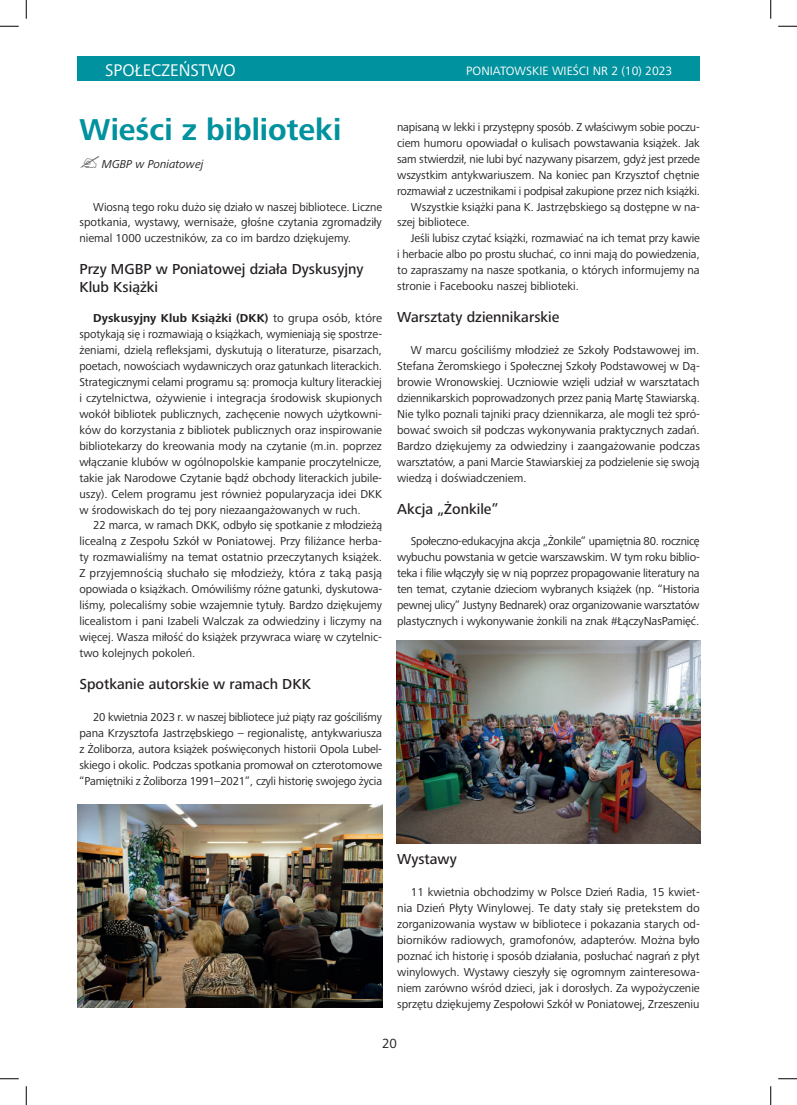
<style>
.page{position:relative;width:797px;height:1105px;background:#fff}
.page>*{position:absolute;margin:0;border:0;box-sizing:border-box;transform-origin:0 0}
.t1{font:700 31.25px "Frutiger Next";color:#00929e}
.t2{font:17.5px "Frutiger Next";color:#fff}
.t3{font:500 15px/18px "Frutiger Next";color:#231f20}
.t4{font:13.75px "Frutiger Next";color:#231f20}
.t5{font:12.5px "Frutiger Next";color:#fff}
.t6{font:11.88px/16px "Frutiger Next";letter-spacing:-.005em;color:#231f20;text-align:justify}
.t7{font:italic 11.88px "Frutiger Next";color:#231f20}
.s1{font-weight:700}
</style>
<div class="page">
<img style="left:78px;top:805px;width:304px;height:203px">
<img style="left:396px;top:641px;width:304px;height:203px">
<div style="left:78px;top:56px;width:621px;height:25px;background:#00929e"></div>
<svg style="left:0;top:25px;width:19px;height:2px"></svg>
<svg style="left:778px;top:25px;width:19px;height:2px"></svg>
<svg style="left:0;top:1078px;width:19px;height:1px"></svg>
<svg style="left:778px;top:1078px;width:19px;height:1px"></svg>
<svg style="left:25px;top:0;width:2px;height:19px"></svg>
<svg style="left:25px;top:1086px;width:2px;height:19px"></svg>
<svg style="left:770px;top:0;width:1px;height:19px"></svg>
<svg style="left:770px;top:1086px;width:1px;height:19px"></svg>
<h2 class="t2" style="left:105px;top:60px;width:132px">SPOŁECZEŃSTWO</h2>
<p class="t5" style="left:466px;top:63px;width:208px">PONIATOWSKIE WIEŚCI NR 2 (10) 2023</p>
<h1 class="t1" style="left:79px;top:112px;width:263px">Wieści z biblioteki</h1>
<p class="t7" style="left:102px;top:158px;width:103px">MGBP w Poniatowej</p>
<p class="t6" style="left:79px;top:199px;width:304px;text-indent:14px">Wiosną tego roku dużo się działo w naszej bibliotece. Liczne spotkania, wystawy, wernisaże, głośne czytania zgromadziły niemal 1000 uczestników, za co im bardzo dziękujemy.</p>
<p class="t3" style="left:79px;top:260px;width:285px">Przy MGBP w Poniatowej działa Dyskusyjny<br>Klub Książki</p>
<p class="t6" style="left:79px;top:310px;width:304px;text-indent:14px"><span class="s1">Dyskusyjny Klub Książki (DKK)</span> to grupa osób, które spotykają się i rozmawiają o książkach, wymieniają się spostrze&shy;żeniami, dzielą refleksjami, dyskutują o literaturze, pisarzach, poetach, nowościach wydawniczych oraz gatunkach literackich.<br>Strategicznymi celami programu są: promocja kultury literackiej i czytelnictwa, ożywienie i integracja środowisk skupionych wokół bibliotek publicznych, zachęcenie nowych użytkowni&shy;ków do korzystania z bibliotek publicznych oraz inspirowanie bibliotekarzy do kreowania mody na czytanie (m.in. poprzez włączanie klubów w ogólnopolskie kampanie proczytelnicze, takie jak Narodowe Czytanie bądź obchody literackich jubile&shy;uszy). Celem programu jest również popularyzacja idei DKK w środowiskach do tej pory niezaangażowanych w ruch.</p>
<p class="t6" style="left:79px;top:517px;width:304px;text-indent:14px">22 marca, w ramach DKK, odbyło się spotkanie z młodzieżą licealną z Zespołu Szkół w Poniatowej. Przy filiżance herba&shy;ty rozmawialiśmy na temat ostatnio przeczytanych książek.<br>Z przyjemnością słuchało się młodzieży, która z taką pasją opowiada o książkach. Omówiliśmy różne gatunki, dyskutowa&shy;liśmy, polecaliśmy sobie wzajemnie tytuły. Bardzo dziękujemy licealistom i pani Izabeli Walczak za odwiedziny i liczymy na więcej. Wasza miłość do książek przywraca wiarę w czytelnic&shy;two kolejnych pokoleń.</p>
<p class="t3" style="left:79px;top:675px;width:233px">Spotkanie autorskie w ramach DKK</p>
<p class="t6" style="left:79px;top:709px;width:304px;text-indent:14px">20 kwietnia 2023 r. w naszej bibliotece już piąty raz gościliśmy pana Krzysztofa Jastrzębskiego – regionalistę, antykwariusza z Żoliborza, autora książek poświęconych historii Opola Lubel&shy;skiego i okolic. Podczas spotkania promował on czterotomowe “Pamiętniki z Żoliborza 1991–2021”, czyli historię swojego życia</p>
<p class="t6" style="left:397px;top:119px;width:304px">napisaną w lekki i przystępny sposób. Z właściwym sobie poczu-</p>
<p class="t6" style="left:397px;top:135px;width:304px">ciem humoru opowiadał o kulisach powstawania książek. Jak</p>
<p class="t6" style="left:397px;top:151px;width:304px">sam stwierdził, nie lubi być nazywany pisarzem, gdyż jest przede</p>
<p class="t6" style="left:397px;top:167px;width:304px">wszystkim antykwariuszem. Na koniec pan Krzysztof chętnie</p>
<p class="t6" style="left:397px;top:183px;width:304px">rozmawiał z uczestnikami i podpisał zakupione przez nich książki.</p>
<p class="t6" style="left:411px;top:199px;width:290px">Wszystkie książki pana K. Jastrzębskiego są dostępne w na-</p>
<p class="t6" style="left:397px;top:214px;width:74px">szej bibliotece.</p>
<p class="t6" style="left:411px;top:230px;width:290px">Jeśli lubisz czytać książki, rozmawiać na ich temat przy kawie</p>
<p class="t6" style="left:397px;top:246px;width:304px">i herbacie albo po prostu słuchać, co inni mają do powiedzenia,</p>
<p class="t6" style="left:397px;top:262px;width:304px">to zapraszamy na nasze spotkania, o których informujemy na</p>
<p class="t6" style="left:397px;top:278px;width:183px">stronie i Facebooku naszej biblioteki.</p>
<p class="t3" style="left:397px;top:308px;width:164px">Warsztaty dziennikarskie</p>
<p class="t6" style="left:397px;top:342px;width:304px;text-indent:14px">W marcu gościliśmy młodzież ze Szkoły Podstawowej im.<br>Stefana Żeromskiego i Społecznej Szkoły Podstawowej w Dą&shy;browie Wronowskiej. Uczniowie wzięli udział w warsztatach dziennikarskich poprowadzonych przez panią Martę Stawiarską.<br>Nie tylko poznali tajniki pracy dziennikarza, ale mogli też spró&shy;bować swoich sił podczas wykonywania praktycznych zadań.<br>Bardzo dziękujemy za odwiedziny i zaangażowanie podczas warsztatów, a pani Marcie Stawiarskiej za podzielenie się swoją wiedzą i doświadczeniem.</p>
<p class="t3" style="left:397px;top:499px;width:103px">Akcja „Żonkile”</p>
<p class="t6" style="left:397px;top:533px;width:304px;text-indent:14px">Społeczno-edukacyjna akcja „Żonkile” upamiętnia 80. rocznicę wybuchu powstania w getcie warszawskim. W tym roku biblio&shy;teka i filie włączyły się w nią poprzez propagowanie literatury na ten temat, czytanie dzieciom wybranych książek (np. “Historia pewnej ulicy” Justyny Bednarek) oraz organizowanie warsztatów plastycznych i wykonywanie żonkili na znak #ŁączyNasPamięć.</p>
<p class="t3" style="left:397px;top:850px;width:61px">Wystawy</p>
<p class="t6" style="left:397px;top:884px;width:304px;text-indent:14px">11 kwietnia obchodzimy w Polsce Dzień Radia, 15 kwiet&shy;nia Dzień Płyty Winylowej. Te daty stały się pretekstem do zorganizowania wystaw w bibliotece i pokazania starych od&shy;biorników radiowych, gramofonów, adapterów. Można było poznać ich historię i sposób działania, posłuchać nagrań z płyt winylowych. Wystawy cieszyły się ogromnym zainteresowa&shy;niem zarówno wśród dzieci, jak i dorosłych. Za wypożyczenie sprzętu dziękujemy Zespołowi Szkół w Poniatowej, Zrzeszeniu</p>
<p class="t4" style="left:382px;top:1036px;width:16px">20</p>
</div>
